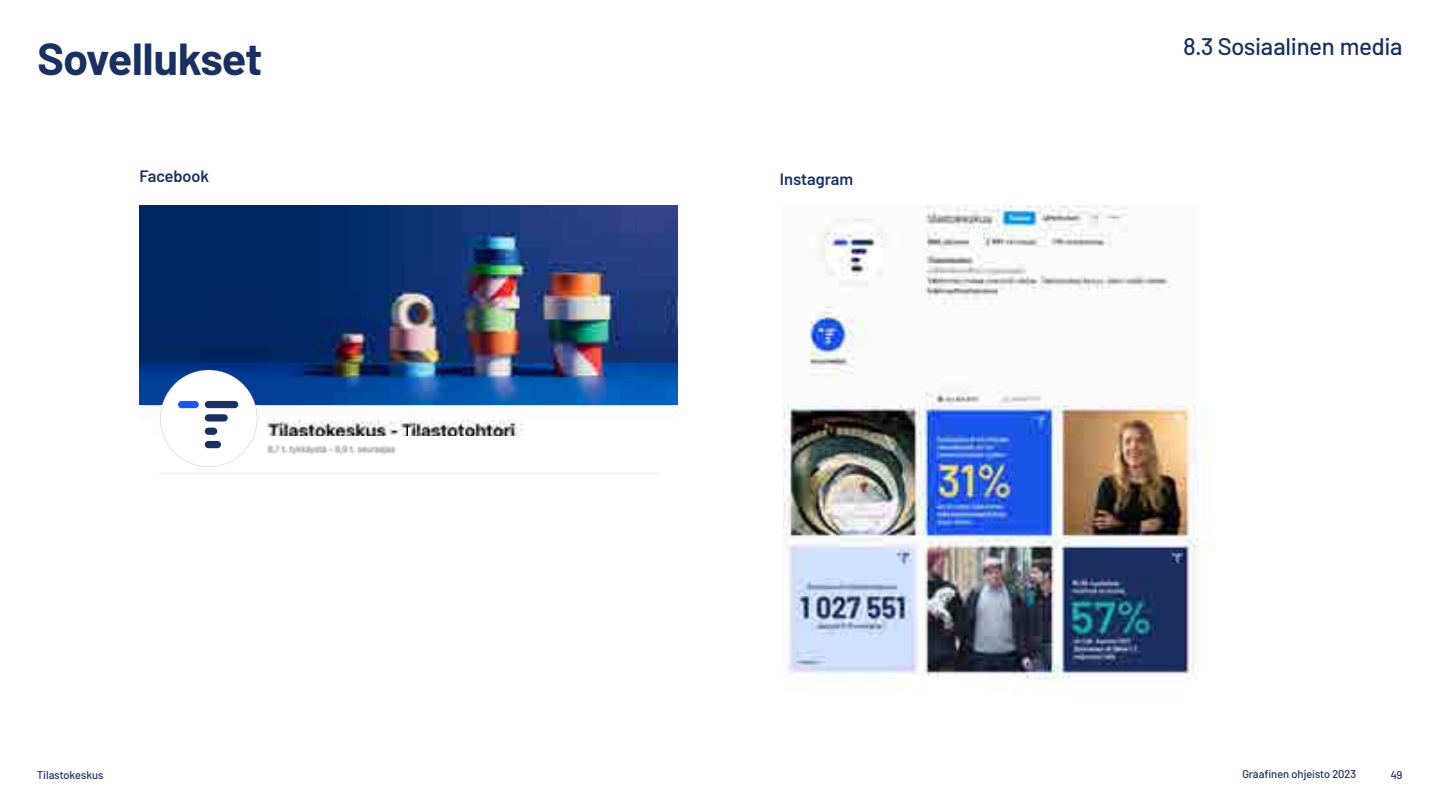
<style>
.page{position:relative;width:1440px;height:810px;background:#fff}
.page>*{position:absolute;margin:0;border:0;box-sizing:border-box;transform-origin:0 0}
.t1{font:700 45px "Barlow";letter-spacing:-.015em;color:#1a3061}
.t2{font:500 24px "Barlow";letter-spacing:-.01em;color:#1a3061}
.t3{font:600 16.5px "Barlow";color:#1a3061}
.t4{font:500 11.25px "Barlow";color:#1a3061}
</style>
<div class="page">
<img style="left:140px;top:206px;width:538px;height:268px">
<img style="left:269px;top:206px;width:368px;height:199px">
<img style="left:637px;top:206px;width:40px;height:199px">
<img style="left:140px;top:206px;width:129px;height:199px">
<svg style="left:160px;top:370px;width:97px;height:97px"></svg>
<img style="left:783px;top:206px;width:429px;height:480px">
<h1 class="t1" style="left:38px;top:25px;width:225px">Sovellukset</h1>
<h2 class="t2" style="left:1183px;top:28px;width:221px">8.3 Sosiaalinen media</h2>
<h3 class="t3" style="left:140px;top:163px;width:71px">Facebook</h3>
<h3 class="t3" style="left:780px;top:166px;width:75px">Instagram</h3>
<p class="t4" style="left:37px;top:766px;width:68px">Tilastokeskus</p>
<p class="t4" style="left:1242px;top:766px;width:115px">Graafinen ohjeisto 2023</p>
<p class="t4" style="left:1391px;top:766px;width:13px">49</p>
</div>
